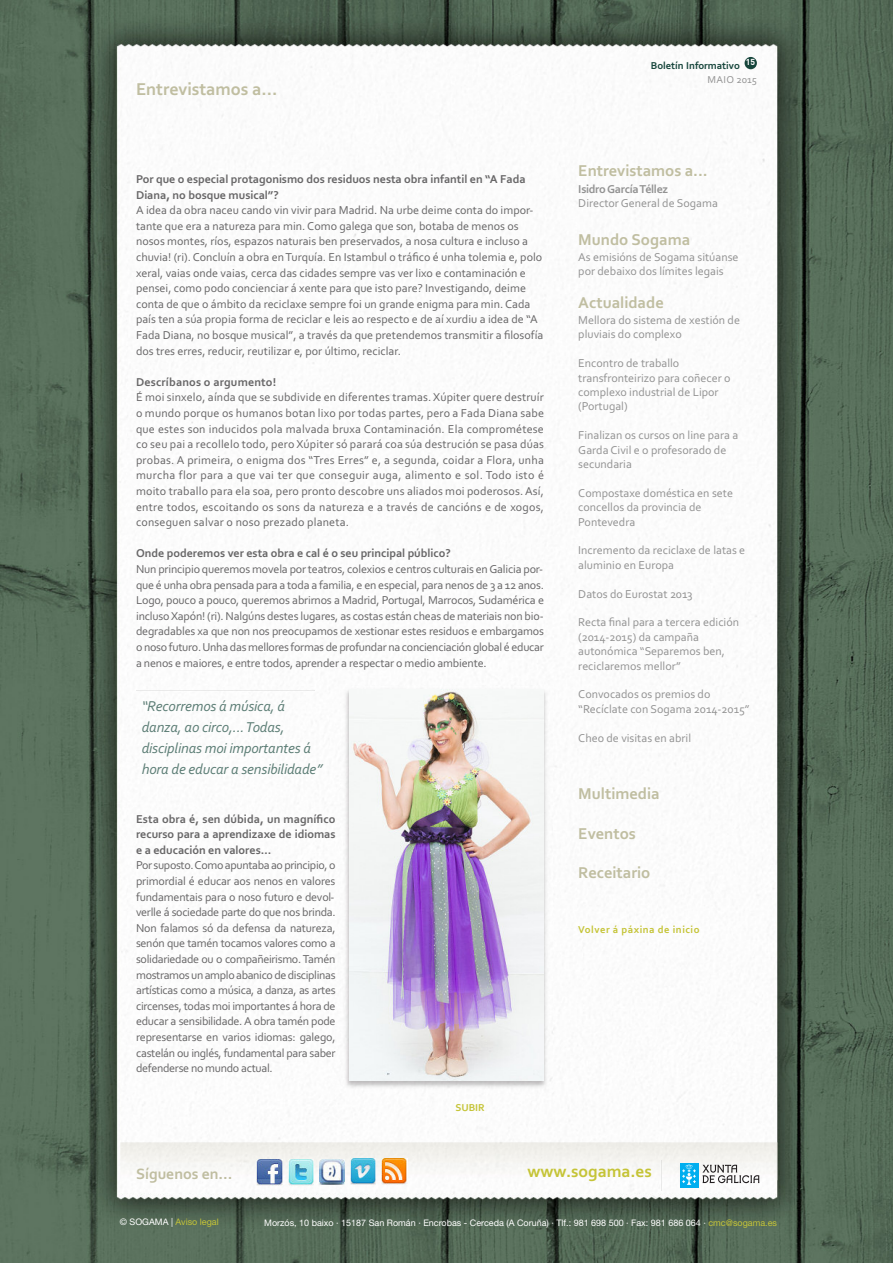
<style>
.page{position:relative;width:893px;height:1263px;background:#fff}
.page>*{position:absolute;margin:0;border:0;box-sizing:border-box;transform-origin:0 0}
.t1{font:700 18px "Corbel";color:#c0bea1}
.t2{font:700 17.4px "Corbel";color:#c5c437}
.t3{font:700 16.5px "Corbel";color:#c0bea1}
.t4{font:700 15.75px "Corbel";color:#c0bea1}
.t5{font:italic 15px/21px "Corbel";letter-spacing:-.01em;color:#5d7e76}
.t6{font:12px/15.6px "Corbel";color:#686768;text-align:justify}
.t7{font:12px/14.4px "Corbel";color:#939393}
.t8{font:700 12px/15.6px "Corbel";color:#686768}
.t9{font:700 12px "Corbel";letter-spacing:-.025em;color:#939393}
.t10{font:700 10.5px "Corbel";letter-spacing:.05em;color:#c5c437}
.t11{font:700 10.5px "Corbel";color:#17463c}
.t12{font:10.5px "Corbel";letter-spacing:.02em;color:#939393}
.t13{font:700 10.5px "Corbel";color:#c5c437}
.t14{font:9px "Helvetica Neue";color:#fff}
.t15{font:9px "Helvetica Neue";color:#c5c437}
.t16{font:700 8.55px "DIN Pro";color:#fff}
.s1{font-style:inherit}
.s2{color:#fff}
.s3{color:#c5c437}
</style>
<div class="page">
<img style="left:1px;top:1px;width:892px;height:1262px">
<img style="left:120px;top:1142px;width:658px;height:38px">
<svg style="left:660px;top:1160px;width:2px;height:30px"></svg>
<div style="left:680px;top:1163px;width:18px;height:24px;background:#00aeef"></div>
<svg style="left:682px;top:1164px;width:14px;height:21px"></svg>
<svg style="left:702px;top:1165px;width:57px;height:18px"></svg>
<img style="left:288px;top:1159px;width:26px;height:26px">
<img style="left:257px;top:1159px;width:26px;height:26px">
<svg style="left:344px;top:1159px;width:1px;height:26px"></svg>
<img style="left:319px;top:1159px;width:25px;height:26px">
<img style="left:381px;top:1158px;width:26px;height:26px">
<img style="left:350px;top:1158px;width:26px;height:26px">
<div style="left:745px;top:57px;width:12px;height:12px;background:#17463c;border-radius:50%"></div>
<img style="left:142px;top:691px;width:168px;height:1px">
<img style="left:136px;top:690px;width:179px;height:1px">
<img style="left:341px;top:686px;width:211px;height:406px">
<img style="left:349px;top:690px;width:195px;height:390px">
<h1 class="t1" style="left:136px;top:78px;width:143px">Entrevistamos a...</h1>
<p class="t8" style="left:136px;top:171px;width:391px">Por que o especial protagonismo dos residuos nesta obra infantil en “A Fada<br>Diana, no bosque musical”?</p>
<p class="t6" style="left:136px;top:202px;width:409px;text-align:left">a idea da obra naceu cando vin vivir para madrid. na urbe deime conta do impor&shy;tante que era a natureza para min. como galega que son, botaba de menos os nosos montes, ríos, espazos naturais ben preservados, a nosa cultura e incluso a chuvia! (ri). concluín a obra en turquía. en istambul o tráfico é unha tolemia e, polo xeral, vaias onde vaias, cerca das cidades sempre vas ver lixo e contaminación e pensei, como podo concienciar á xente para que isto pare? investigando, deime conta de que o ámbito da reciclaxe sempre foi un grande enigma para min. cada país ten a súa propia forma de reciclar e leis ao respecto e de aí xurdiu a idea de “a Fada Diana, no bosque musical”, a través da que pretendemos transmitir a filosofía dos tres erres, reducir, reutilizar e, por último, reciclar.</p>
<p class="t8" style="left:136px;top:374px;width:142px">Descríbanos o argumento!</p>
<p class="t6" style="left:136px;top:389px;width:409px">É moi sinxelo, aínda que se subdivide en diferentes tramas. Xúpiter quere destruír o mundo porque os humanos botan lixo por todas partes, pero a Fada Diana sabe que estes son inducidos pola malvada bruxa contaminación. ela comprométese co seu pai a recollelo todo, pero Xúpiter só parará coa súa destrución se pasa dúas probas. a primeira, o enigma dos “tres erres” e, a segunda, coidar a Flora, unha murcha flor para a que vai ter que conseguir auga, alimento e sol. todo isto é moito traballo para ela soa, pero pronto descobre uns aliados moi poderosos. así, entre todos, escoitando os sons da natureza e a través de cancións e de xogos, conseguen salvar o noso prezado planeta.</p>
<p class="t8" style="left:136px;top:545px;width:316px">Onde poderemos ver esta obra e cal é o seu principal público?</p>
<p class="t6" style="left:136px;top:561px;width:409px">nun principio queremos movela por teatros, colexios e centros culturais en Galicia por&shy;que é unha obra pensada para a toda a familia, e en especial, para nenos de 3 a 12 anos. logo, pouco a pouco, queremos abrirnos a madrid, Portugal, marrocos, Sudamérica e incluso Xapón! (ri). nalgúns destes lugares, as costas están cheas de materiais non bio&shy;degradables xa que non nos preocupamos de xestionar estes residuos e embargamos o noso futuro. unha das mellores formas de profundar na concienciación global é educar a nenos e maiores, e entre todos, aprender a respectar o medio ambiente.</p>
<p class="t5" style="left:142px;top:695px;width:182px">“Recorremos á música, á danza, ao circo,... Todas, disciplinas moi importantes á hora de educar a sensibilidade”</p>
<p class="t8" style="left:136px;top:811px;width:201px;text-align:justify">Esta obra é, sen dúbida, un magnífico recurso para a aprendizaxe de idiomas e a educación en valores…</p>
<p class="t6" style="left:136px;top:857px;width:201px">Por suposto. como apuntaba ao principio, o primordial é educar aos nenos en valores fundamentais para o noso futuro e devol&shy;verlle á sociedade parte do que nos brinda. non falamos só da defensa da natureza, senón que tamén tocamos valores como a solidariedade ou o compañeirismo. tamén mostramos un amplo abanico de disciplinas artísticas como a música, a danza, as artes circenses, todas moi importantes á hora de educar a sensibilidade. a obra tamén pode representarse en varios idiomas: galego, castelán ou inglés, fundamental para saber defenderse no mundo actual.</p>
<p class="t13" style="left:455px;top:1101px;width:31px"><span class="s1">S</span>UBIR</p>
<p class="t16" style="left:746px;top:57px;width:11px">15</p>
<p class="t11" style="left:651px;top:60px;width:91px">Boletín Informativo</p>
<p class="t12" style="left:707px;top:73px;width:51px">maio 2015</p>
<h3 class="t3" style="left:578px;top:161px;width:131px">Entrevistamos a...</h3>
<p class="t9" style="left:578px;top:181px;width:91px">Isidro García Téllez</p>
<p class="t7" style="left:578px;top:196px;width:141px">Director General de Sogama</p>
<h3 class="t3" style="left:578px;top:229px;width:113px">Mundo Sogama</h3>
<p class="t7" style="left:578px;top:250px;width:162px">as emisións de Sogama sitúanse por debaixo dos límites legais</p>
<h3 class="t3" style="left:578px;top:292px;width:87px">Actualidade</h3>
<p class="t7" style="left:578px;top:313px;width:163px">mellora do sistema de xestión de pluviais do complexo</p>
<p class="t7" style="left:578px;top:356px;width:154px">encontro de traballo transfronteirizo para coñecer o complexo industrial de lipor (Portugal)</p>
<p class="t7" style="left:578px;top:428px;width:161px">Finalizan os cursos on line para a<br>Garda civil e o profesorado de secundaria</p>
<p class="t7" style="left:578px;top:485px;width:156px">compostaxe doméstica en sete concellos da provincia de<br>Pontevedra</p>
<p class="t7" style="left:578px;top:543px;width:168px">incremento da reciclaxe de latas e aluminio en europa</p>
<p class="t7" style="left:578px;top:586px;width:116px">Datos do eurostat 2013</p>
<p class="t7" style="left:578px;top:615px;width:162px">recta final para a tercera edición (2014-2015) da campaña autonómica “Separemos ben, reciclaremos mellor”</p>
<p class="t7" style="left:578px;top:687px;width:173px">convocados os premios do “recíclate con Sogama 2014-2015”</p>
<p class="t7" style="left:578px;top:730px;width:114px">cheo de visitas en abril</p>
<h3 class="t3" style="left:578px;top:784px;width:83px">Multimedia</h3>
<h3 class="t3" style="left:578px;top:823px;width:59px">Eventos</h3>
<h3 class="t3" style="left:578px;top:863px;width:74px">Receitario</h3>
<p class="t10" style="left:578px;top:923px;width:123px">Volver á páxina de inicio</p>
<h3 class="t4" style="left:136px;top:1164px;width:98px">Síguenos en...</h3>
<p class="t15" style="left:120px;top:1214px;width:100px"><span class="s2">© SOGAMA |</span> Aviso legal</p>
<p class="t14" style="left:264px;top:1215px;width:514px">Morzós, 10 baixo · 15187 San Román · Encrobas - Cerceda (A Coruña) · Tlf.: 981 698 500 · Fax: 981 686 064 · <span class="s3">cmc@sogama.es</span></p>
<h2 class="t2" style="left:527px;top:1161px;width:126px">www.sogama.es</h2>
</div>
